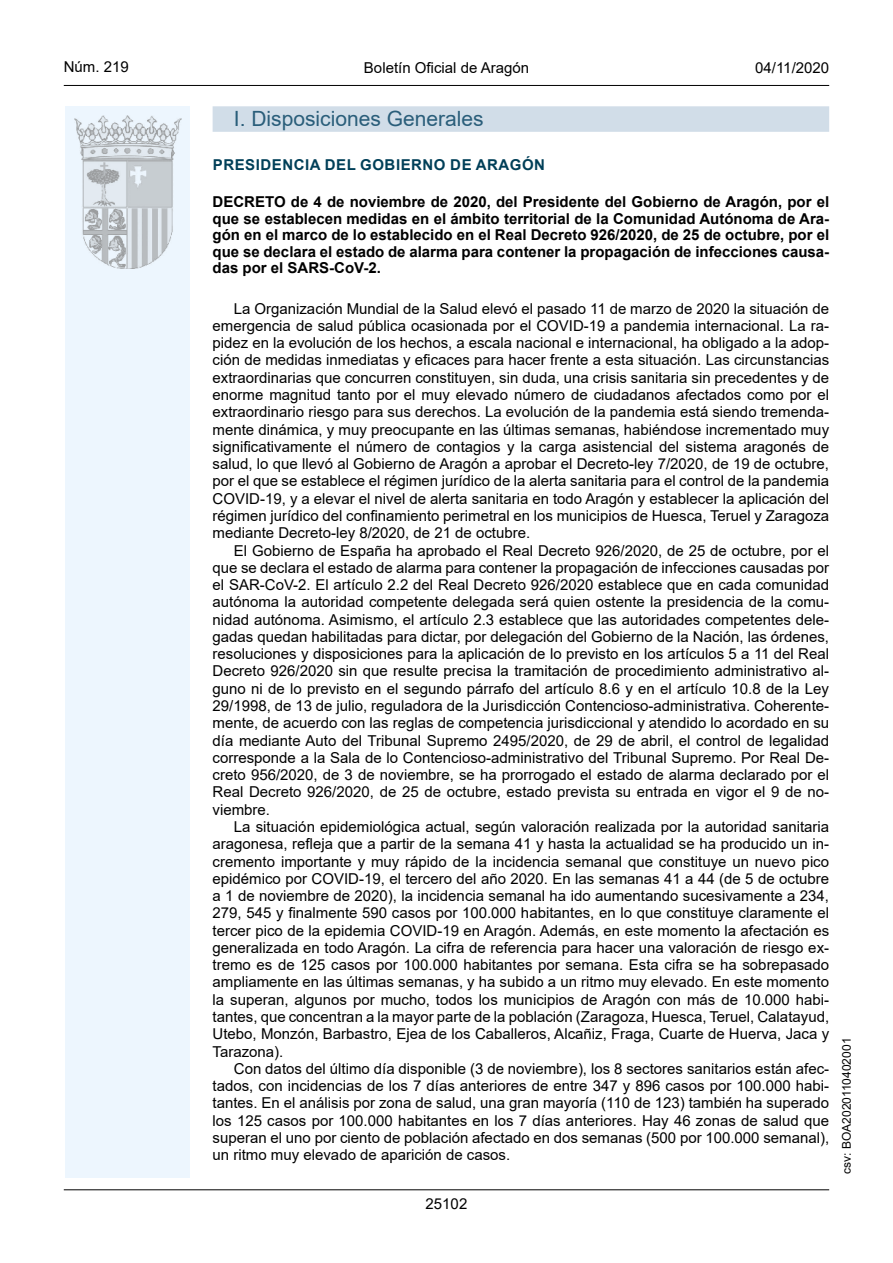
<style>
.page{position:relative;width:893px;height:1263px;background:#fff}
.page>*{position:absolute;margin:0;border:0;box-sizing:border-box;transform-origin:0 0}
.Titulo_sec{font:21px "Arial";color:#2a5e7a}
.inicio_de_parrafo{font:15px/17.2px "Arial";color:#000;text-align:justify}
.Titulo_text{font:700 15px/16.5px "Arial";color:#000;text-align:justify}
.emisor_text{font:700 15px "Arial";letter-spacing:.035em;color:#003f58}
.estilo_head-c{font:15px "Arial";color:#000}
.estilo_head-d{font:15px "Arial";color:#000}
.estilo_head-i{font:15px "Arial";color:#000}
.estilo_head-i-2{font:12px "Arial";color:#000}
</style>
<div class="page">
<hr style="left:64px;top:1189px;width:765px;height:1px;background:#000">
<hr style="left:64px;top:85px;width:765px;height:1px;background:#000">
<div style="left:65px;top:106px;width:125px;height:1072px;background:#edf6fe"></div>
<img style="left:75px;top:115px;width:106px;height:153px">
<div style="left:213px;top:106px;width:616px;height:26px;background:#d1dde8"></div>
<p class="estilo_head-i" style="left:64px;top:57px;width:67px">Núm. 219</p>
<p class="estilo_head-c" style="left:364px;top:57px;width:167px">Boletín Oficial de Aragón</p>
<p class="estilo_head-d" style="left:755px;top:57px;width:75px">04/11/2020</p>
<p class="Titulo_sec" style="left:234px;top:104px;width:251px">I. Disposiciones Generales</p>
<p class="emisor_text" style="left:213px;top:154px;width:334px">PRESIDENCIA DEL GOBIERNO DE ARAGÓN</p>
<p class="Titulo_text" style="left:213px;top:194px;width:618px">DECRETO de 4 de noviembre de 2020, del Presidente del Gobierno de Aragón, por el que se establecen medidas en el ámbito territorial de la Comunidad Autónoma de Ara&shy;gón en el marco de lo establecido en el Real Decreto 926/2020, de 25 de octubre, por el que se declara el estado de alarma para contener la propagación de infecciones causa&shy;das por el SARS-CoV-2.</p>
<p class="inicio_de_parrafo" style="left:213px;top:300px;width:618px;text-indent:21px">La Organización Mundial de la Salud elevó el pasado 11 de marzo de 2020 la situación de emergencia de salud pública ocasionada por el COVID-19 a pandemia internacional. La ra&shy;pidez en la evolución de los hechos, a escala nacional e internacional, ha obligado a la adop&shy;ción de medidas inmediatas y eficaces para hacer frente a esta situación. Las circunstancias extraordinarias que concurren constituyen, sin duda, una crisis sanitaria sin precedentes y de enorme magnitud tanto por el muy elevado número de ciudadanos afectados como por el extraordinario riesgo para sus derechos. La evolución de la pandemia está siendo tremenda&shy;mente dinámica, y muy preocupante en las últimas semanas, habiéndose incrementado muy significativamente el número de contagios y la carga asistencial del sistema aragonés de salud, lo que llevó al Gobierno de Aragón a aprobar el Decreto-ley 7/2020, de 19 de octubre, por el que se establece el régimen jurídico de la alerta sanitaria para el control de la pandemia COVID-19, y a elevar el nivel de alerta sanitaria en todo Aragón y establecer la aplicación del régimen jurídico del confinamiento perimetral en los municipios de Huesca, Teruel y Zaragoza mediante Decreto-ley 8/2020, de 21 de octubre.</p>
<p class="inicio_de_parrafo" style="left:213px;top:541px;width:618px;text-indent:21px">El Gobierno de España ha aprobado el Real Decreto 926/2020, de 25 de octubre, por el que se declara el estado de alarma para contener la propagación de infecciones causadas por el SAR-CoV-2. El artículo 2.2 del Real Decreto 926/2020 establece que en cada comunidad autónoma la autoridad competente delegada será quien ostente la presidencia de la comu&shy;nidad autónoma. Asimismo, el artículo 2.3 establece que las autoridades competentes dele&shy;gadas quedan habilitadas para dictar, por delegación del Gobierno de la Nación, las órdenes, resoluciones y disposiciones para la aplicación de lo previsto en los artículos 5 a 11 del Real Decreto 926/2020 sin que resulte precisa la tramitación de procedimiento administrativo al&shy;guno ni de lo previsto en el segundo párrafo del artículo 8.6 y en el artículo 10.8 de la Ley 29/1998, de 13 de julio, reguladora de la Jurisdicción Contencioso-administrativa. Coherente&shy;mente, de acuerdo con las reglas de competencia jurisdiccional y atendido lo acordado en su día mediante Auto del Tribunal Supremo 2495/2020, de 29 de abril, el control de legalidad corresponde a la Sala de lo Contencioso-administrativo del Tribunal Supremo. Por Real De&shy;creto 956/2020, de 3 de noviembre, se ha prorrogado el estado de alarma declarado por el Real Decreto 926/2020, de 25 de octubre, estado prevista su entrada en vigor el 9 de no&shy;viembre.</p>
<p class="inicio_de_parrafo" style="left:213px;top:818px;width:618px;text-indent:21px">La situación epidemiológica actual, según valoración realizada por la autoridad sanitaria aragonesa, refleja que a partir de la semana 41 y hasta la actualidad se ha producido un in&shy;cremento importante y muy rápido de la incidencia semanal que constituye un nuevo pico epidémico por COVID-19, el tercero del año 2020. En las semanas 41 a 44 (de 5 de octubre a 1 de noviembre de 2020), la incidencia semanal ha ido aumentando sucesivamente a 234, 279, 545 y finalmente 590 casos por 100.000 habitantes, en lo que constituye claramente el tercer pico de la epidemia COVID-19 en Aragón. Además, en este momento la afectación es generalizada en todo Aragón. La cifra de referencia para hacer una valoración de riesgo ex&shy;tremo es de 125 casos por 100.000 habitantes por semana. Esta cifra se ha sobrepasado ampliamente en las últimas semanas, y ha subido a un ritmo muy elevado. En este momento la superan, algunos por mucho, todos los municipios de Aragón con más de 10.000 habi&shy;tantes, que concentran a la mayor parte de la población (Zaragoza, Huesca, Teruel, Calatayud, Utebo, Monzón, Barbastro, Ejea de los Caballeros, Alcañiz, Fraga, Cuarte de Huerva, Jaca y Tarazona).</p>
<p class="inicio_de_parrafo" style="left:213px;top:1060px;width:618px;text-indent:21px">Con datos del último día disponible (3 de noviembre), los 8 sectores sanitarios están afec&shy;tados, con incidencias de los 7 días anteriores de entre 347 y 896 casos por 100.000 habi&shy;tantes. En el análisis por zona de salud, una gran mayoría (110 de 123) también ha superado los 125 casos por 100.000 habitantes en los 7 días anteriores. Hay 46 zonas de salud que superan el uno por ciento de población afectado en dos semanas (500 por 100.000 semanal), un ritmo muy elevado de aparición de casos.</p>
<p class="inicio_de_parrafo" style="left:426px;top:1195px;width:43px">25102</p>
<p class="estilo_head-i-2" style="left:838px;top:1174px;width:137px;rotate:-90deg">csv: BOA2020110402001</p>
</div>
